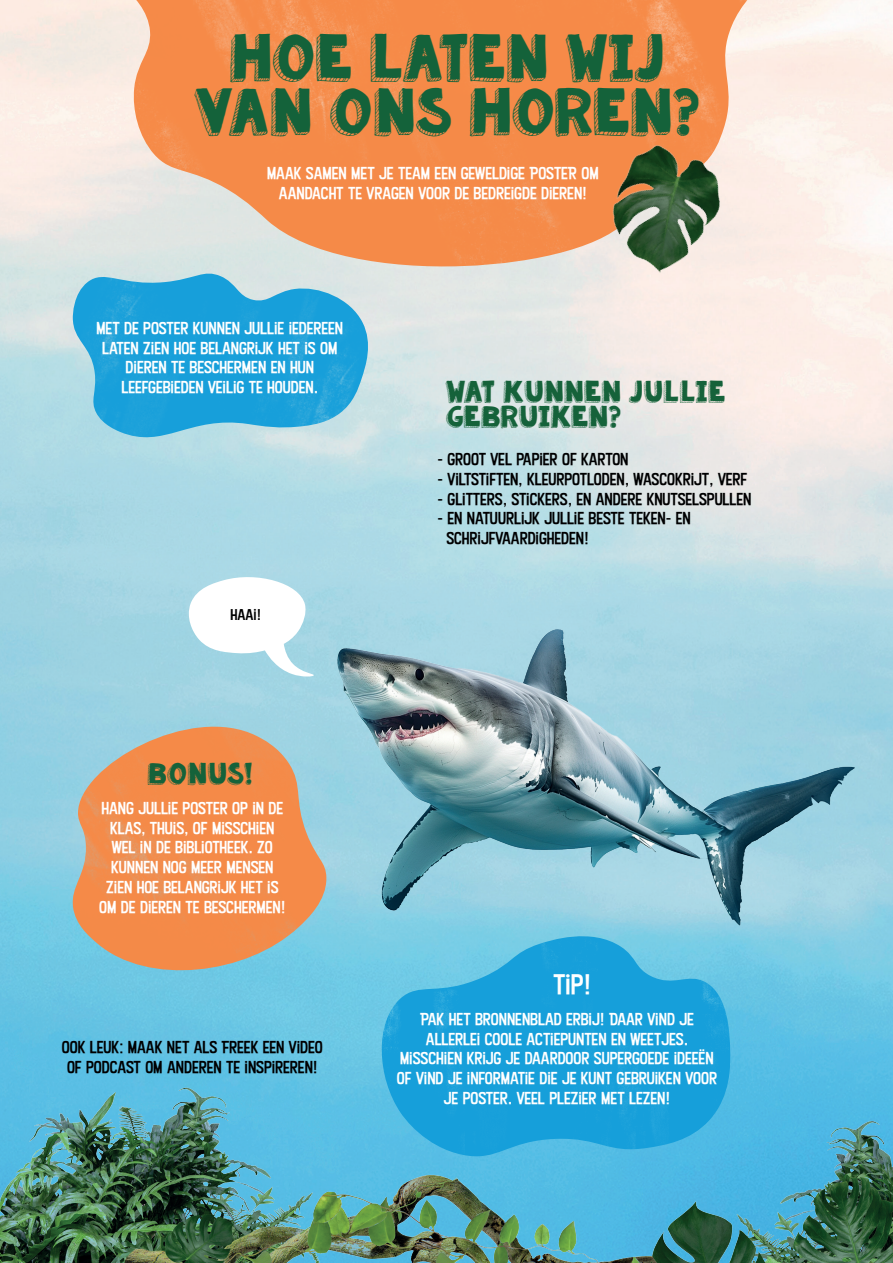
<style>
.page{position:relative;width:893px;height:1263px;background:#fff}
.page>*{position:absolute;margin:0;border:0;box-sizing:border-box;transform-origin:0 0}
.t1{font:45px/54px "KG Summer Sunshine Blackout";color:#14623a;text-align:center}
.t2{font:27px "Kon Tiki Aloha JF";color:#fff}
.t3{font:21px/25.2px "KG Summer Sunshine Blackout";color:#15623a}
.t4{font:16.5px/19.8px "Kon Tiki Aloha JF";color:#fff;text-align:center}
.t5{font:16.5px/19.8px "Kon Tiki Aloha JF";color:#000001}
.t6{font:15px "Kon Tiki JF Aloha";color:#000001}
</style>
<div class="page">
<img style="left:0;top:0;width:893px;height:1073px">
<svg style="left:121px;top:0;width:649px;height:266px;background:#f39b64"></svg>
<svg style="left:73px;top:274px;width:295px;height:163px;background:#3daddc"></svg>
<svg style="left:73px;top:727px;width:178px;height:243px;background:#e49460"></svg>
<svg style="left:382px;top:978px;width:348px;height:95px;background:#1ca1da"></svg>
<svg style="left:186px;top:571px;width:65px;height:107px"></svg>
<img style="left:251px;top:545px;width:642px;height:433px">
<img style="left:0;top:1073px;width:893px;height:190px">
<img style="left:576px;top:109px;width:186px;height:189px">
<h1 class="t1" style="left:193px;top:40px;width:509px">HOE LATEN WIJ<br>VAN ONS HOREN?</h1>
<p class="t4" style="left:267px;top:163px;width:333px">MAAK SAMEN MET JE TEAM EEN GEWELDIGE POSTER OM<br>AANDACHT TE VRAGEN VOOR DE BEDREIGDE DIEREN!</p>
<p class="t4" style="left:96px;top:318px;width:248px">MET DE POSTER KUNNEN JULLIE IEDEREEN<br>LATEN ZIEN HOE BELANGRIJK HET IS OM<br>DIEREN TE BESCHERMEN EN HUN<br>LEEFGEBIEDEN VEILIG TE HOUDEN.</p>
<p class="t6" style="left:231px;top:605px;width:32px">Haai!</p>
<p class="t3" style="left:445px;top:383px;width:281px">WAT KUNNEN JULLIE<br>GEBRUIKEN?</p>
<p class="t5" style="left:437px;top:449px;width:193px">- GROOT VEL PAPIER OF KARTON</p>
<p class="t5" style="left:437px;top:469px;width:311px">- VILTSTIFTEN, KLEURPOTLODEN, WASCOKRIJT, VERF</p>
<p class="t5" style="left:437px;top:488px;width:315px">- GLITTERS, STICKERS, EN ANDERE KNUTSELSPULLEN</p>
<p class="t5" style="left:446px;top:508px;width:246px;text-indent:-9px">- EN NATUURLIJK JULLIE BESTE TEKEN- EN<br>SCHRIJFVAARDIGHEDEN!</p>
<p class="t3" style="left:147px;top:765px;width:107px">BONUS!</p>
<p class="t4" style="left:99px;top:798px;width:188px">HANG JULLIE POSTER OP IN DE<br>KLAS, THUIS, OF MISSCHIEN<br>WEL IN DE BIBLIOTHEEK. ZO<br>KUNNEN NOG MEER MENSEN<br>ZIEN HOE BELANGRIJK HET IS<br>OM DE DIEREN TE BESCHERMEN!</p>
<p class="t5" style="left:62px;top:1037px;width:262px;text-align:center">OOK LEUK: MAAK NET ALS FREEK EEN VIDEO<br>OF PODCAST OM ANDEREN TE INSPIREREN!</p>
<h2 class="t2" style="left:553px;top:968px;width:39px">TIP!</h2>
<p class="t4" style="left:397px;top:1009px;width:322px">PAK HET BRONNENBLAD ERBIJ! DAAR VIND JE ALLERLEI COOLE ACTIEPUNTEN EN WEETJES.<br>MISSCHIEN KRIJG JE DAARDOOR SUPERGOEDE IDEEËN OF VIND JE INFORMATIE DIE JE KUNT GEBRUIKEN VOOR JE POSTER. VEEL PLEZIER MET LEZEN!</p>
</div>
